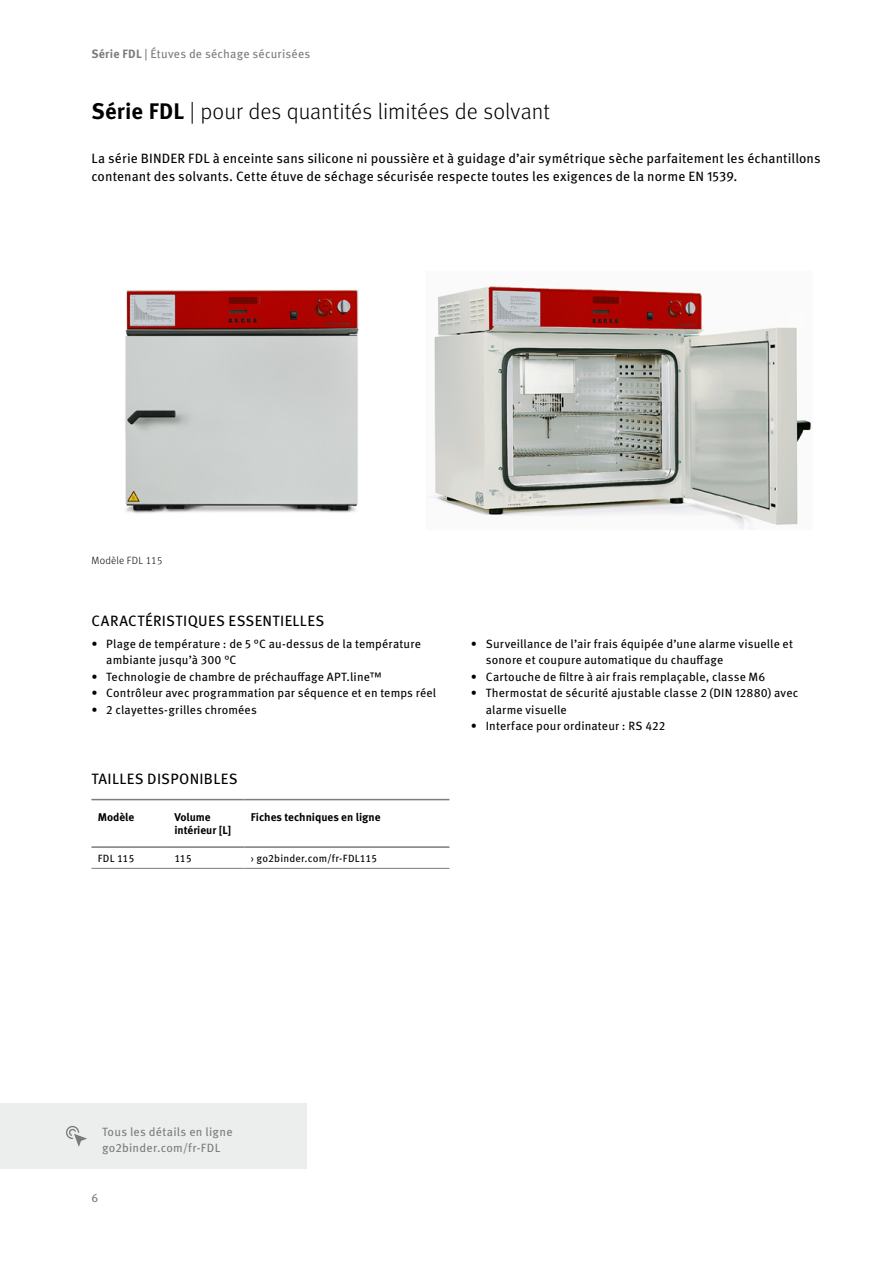
<style>
.page{position:relative;width:893px;height:1263px;background:#fff}
.page>*{position:absolute;margin:0;border:0;box-sizing:border-box;transform-origin:0 0}
.p_heading_level01_se{font:300 22.5px "Meta Pro";color:#000}
.p_heading_level02_st{font:15px "Meta Pro";letter-spacing:.02em;color:#000}
.p_body_std{font:13.5px/18px "Meta Pro";letter-spacing:.005em;color:#000}
.t1{font:12px/16.5px "Meta Pro";letter-spacing:.01em;color:#000}
.p_body_all-details{font:12px "Meta Pro";letter-spacing:.02em;color:#7b7c7e}
.p_runningTitle_std_C{font:12px "Meta Pro";letter-spacing:.02em;color:#7b7c7e}
.t2{font:700 11.25px/13.5px "Meta Pro";color:#000}
.t3{font:10.5px "Meta Pro";letter-spacing:.015em;color:#000}
.p_body_img_legend{font:300 10.5px "Meta Pro";letter-spacing:.02em;color:#000}
.s1{font-weight:700}
</style>
<div class="page">
<div style="left:0;top:1103px;width:306px;height:66px;background:#eceded"></div>
<svg style="left:66px;top:1126px;width:21px;height:21px"></svg>
<img style="left:125px;top:286px;width:687px;height:244px">
<hr style="left:91px;top:799px;width:77px;height:1px;background:#7b7c7e">
<hr style="left:91px;top:846px;width:77px;height:2px;background:#7b7c7e">
<hr style="left:168px;top:799px;width:76px;height:1px;background:#7b7c7e">
<hr style="left:168px;top:846px;width:76px;height:2px;background:#7b7c7e">
<hr style="left:244px;top:799px;width:205px;height:1px;background:#7b7c7e">
<hr style="left:244px;top:846px;width:205px;height:2px;background:#7b7c7e">
<hr style="left:91px;top:868px;width:77px;height:1px;background:#7b7c7e">
<hr style="left:168px;top:868px;width:76px;height:1px;background:#7b7c7e">
<hr style="left:244px;top:868px;width:205px;height:1px;background:#7b7c7e">
<p class="p_runningTitle_std_C" style="left:91px;top:44px;width:220px"><span class="s1">Série FDL</span> | Étuves de séchage sécurisées</p>
<p class="p_heading_level01_se" style="left:91px;top:95px;width:460px"><span class="s1">Série FDL</span> | pour des quantités limitées de solvant</p>
<p class="p_body_std" style="left:91px;top:148px;width:731px">La série BINDER FDL à enceinte sans silicone ni poussière et à guidage d’air symétrique sèche parfaitement les échantillons contenant des solvants. Cette étuve de séchage sécurisée respecte toutes les exigences de la norme EN 1539.</p>
<p class="p_body_img_legend" style="left:91px;top:553px;width:73px">Modèle FDL 115</p>
<p class="p_heading_level02_st" style="left:91px;top:609px;width:234px">CARACTÉRISTIQUES ESSENTIELLES</p>
<p class="t1" style="left:106px;top:635px;width:316px;text-indent:-15px">• Plage de température : de 5 °C au-dessus de la température ambiante jusqu’à 300 °C</p>
<p class="t1" style="left:91px;top:668px;width:292px">• Technologie de chambre de préchauffage APT.line™</p>
<p class="t1" style="left:91px;top:684px;width:346px">• Contrôleur avec programmation par séquence et en temps réel</p>
<p class="t1" style="left:91px;top:701px;width:167px">• 2 clayettes-grilles chromées</p>
<p class="p_heading_level02_st" style="left:91px;top:767px;width:148px">TAILLES DISPONIBLES</p>
<p class="t2" style="left:98px;top:809px;width:38px">Modèle</p>
<p class="t2" style="left:174px;top:809px;width:58px">Volume intérieur [L]</p>
<p class="t2" style="left:251px;top:809px;width:131px">Fiches techniques en ligne</p>
<p class="t3" style="left:98px;top:850px;width:38px">FDL 115</p>
<p class="t3" style="left:174px;top:850px;width:19px">115</p>
<p class="t3" style="left:251px;top:850px;width:128px">› go2binder.com/fr-FDL115</p>
<p class="t1" style="left:486px;top:635px;width:309px;text-indent:-15px">• Surveillance de l’air frais équipée d’une alarme visuelle et sonore et coupure automatique du chauffage</p>
<p class="t1" style="left:471px;top:668px;width:296px">• Cartouche de filtre à air frais remplaçable, classe M6</p>
<p class="t1" style="left:486px;top:684px;width:314px;text-indent:-15px">• Thermostat de sécurité ajustable classe 2 (DIN 12880) avec alarme visuelle</p>
<p class="t1" style="left:471px;top:717px;width:196px">• Interface pour ordinateur : RS 422</p>
<p class="p_body_all-details" style="left:102px;top:1122px;width:132px">Tous les détails en ligne</p>
<p class="p_body_all-details" style="left:102px;top:1139px;width:120px">go2binder.com/fr-FDL</p>
<p class="p_runningTitle_std_C" style="left:91px;top:1188px;width:8px">6</p>
</div>
